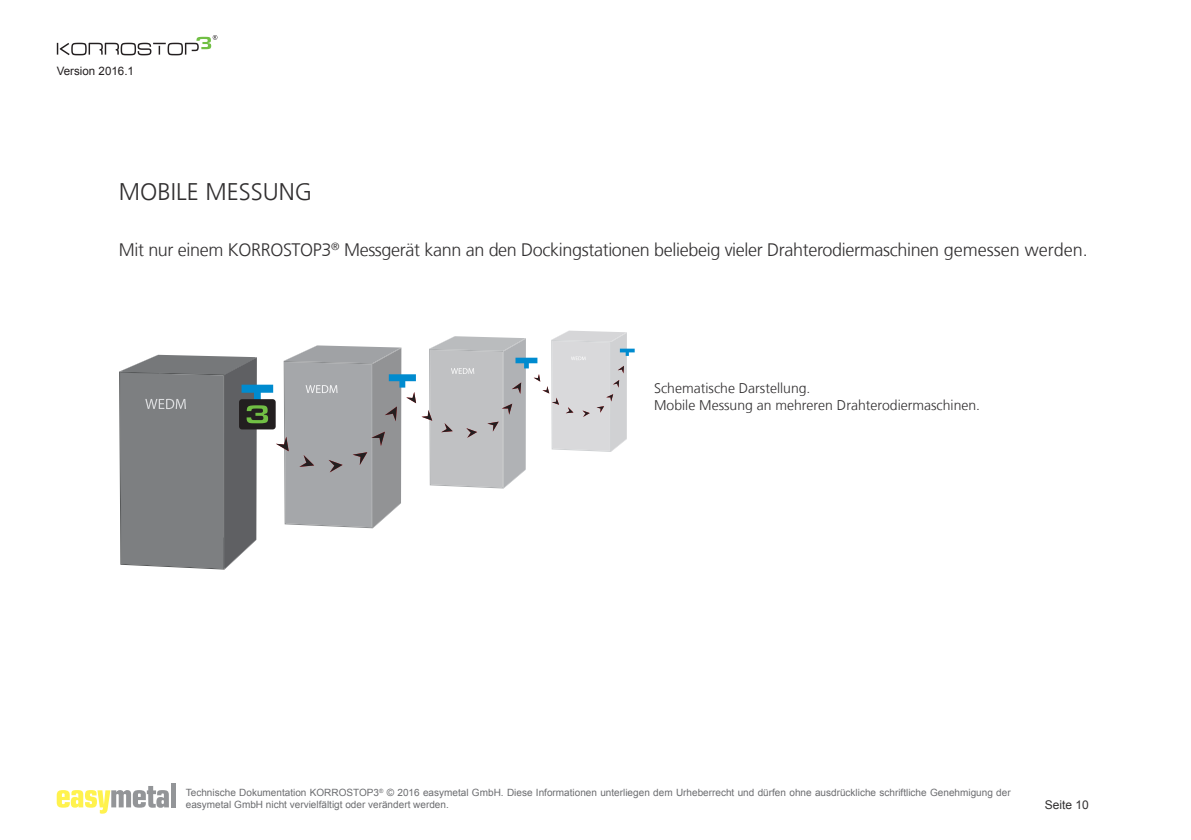
<style>
.page{position:relative;width:1191px;height:840px;background:#fff}
.page>*{position:absolute;margin:0;border:0;box-sizing:border-box;transform-origin:0 0}
.t1{font:300 24px "Frutiger LT";color:#312f30}
.t2{font:300 18px "Frutiger LT";letter-spacing:-.02em;color:#312f30}
.t3{font:300 14px/16.8px "Frutiger LT";color:#312f30}
.t4{font:12px "Arial";color:#312f30}
.t5{font:11.6px "Arial";color:#231f20}
.t6{font:10px/12px "Arial";color:#6c6d70}
</style>
<div class="page">
<svg style="left:57px;top:35px;width:160px;height:20px"></svg>
<svg style="left:57px;top:786px;width:112px;height:27px"></svg>
<div style="left:171px;top:782px;width:5px;height:25px;background:#939598"></div>
<svg style="left:119px;top:330px;width:515px;height:239px"></svg>
<p class="t5" style="left:57px;top:63px;width:79px">Version 2016.1</p>
<h1 class="t1" style="left:119px;top:178px;width:195px">MOBILE MESSUNG</h1>
<h2 class="t2" style="left:119px;top:239px;width:970px">Mit nur einem KORROSTOP3<sup>®</sup> Messgerät kann an den Dockingstationen beliebeig vieler Drahterodiermaschinen gemessen werden.</h2>
<h3 class="t3" style="left:654px;top:380px;width:327px">Schematische Darstellung.<br>Mobile Messung an mehreren Drahterodiermaschinen.</h3>
<p class="t6" style="left:186px;top:786px;width:826px">Technische Dokumentation KORROSTOP3<sup>®</sup> © 2016 easymetal GmbH. Diese Informationen unterliegen dem Urheberrecht und dürfen ohne ausdrückliche schriftliche Genehmigung der easymetal GmbH nicht vervielfältigt oder verändert werden.</p>
<p class="t4" style="left:1044px;top:796px;width:46px">Seite 10</p>
</div>
